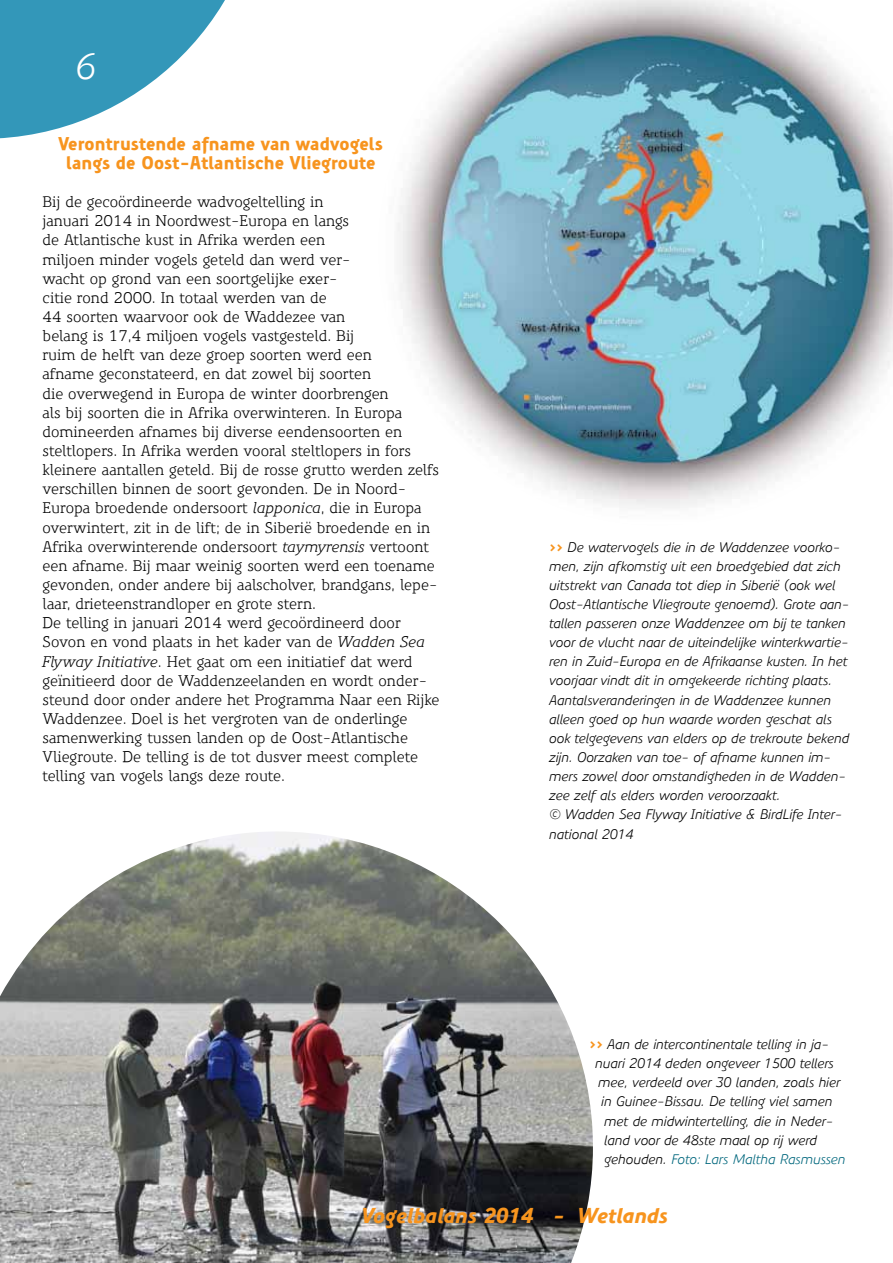
<style>
.page{position:relative;width:893px;height:1263px;background:#fff}
.page>*{position:absolute;margin:0;border:0;box-sizing:border-box;transform-origin:0 0}
.t1{font:italic 36px "Precious Sans";color:#fff}
.t2{font:italic 900 21px "Precious Sans";color:#f7941e}
.t3{font:900 18px/19.2px "Precious Sans";color:#f7941e;text-align:center}
.t4{font:15px/19.2px "Precious Serif";color:#000}
.t5{font:italic 13.5px/19.2px "Precious Sans";color:#000}
.t6{font:italic 13.5px "Precious Sans";color:#00677d}
.s1{font-style:italic}
.s2{font-family:"Precious Serif";font-weight:700;color:#f7941e}
.s3{color:#000}
</style>
<div class="page">
<img style="left:397px;top:0;width:496px;height:508px">
<img style="left:0;top:832px;width:593px;height:431px">
<svg style="left:0;top:0;width:225px;height:139px"></svg>
<h1 class="t1" style="left:76px;top:43px;width:23px">6</h1>
<p class="t3" style="left:58px;top:134px;width:326px">Verontrustende afname van wadvogels langs de Oost-Atlantische Vliegroute</p>
<p class="t4" style="left:43px;top:192px;width:399px">Bij de gecoördineerde wadvogeltelling in<br>januari 2014 in Noordwest-Europa en langs<br>de Atlantische kust in Afrika werden een<br>miljoen minder vogels geteld dan werd ver-<br>wacht op grond van een soortgelijke exer-<br>citie rond 2000. In totaal werden van de<br>44 soorten waarvoor ook de Waddezee van<br>belang is 17,4 miljoen vogels vastgesteld. Bij<br>ruim de helft van deze groep soorten werd een<br>afname geconstateerd, en dat zowel bij soorten<br>die overwegend in Europa de winter doorbrengen<br>als bij soorten die in Afrika overwinteren. In Europa domineerden afnames bij diverse eendensoorten en steltlopers. In Afrika werden vooral steltlopers in fors kleinere aantallen geteld. Bij de rosse grutto werden zelfs verschillen binnen de soort gevonden. De in Noord-Europa broedende ondersoort <span class="s1">lapponica</span>, die in Europa overwintert, zit in de lift; de in Siberië broedende en in Afrika overwinterende ondersoort <span class="s1">taymyrensis</span> vertoont een afname. Bij maar weinig soorten werd een toename gevonden, onder andere bij aalscholver, brandgans, lepe&shy;laar, drieteenstrandloper en grote stern.<br>De telling in januari 2014 werd gecoördineerd door Sovon en vond plaats in het kader van de <span class="s1">Wadden Sea Flyway Initiative</span>. Het gaat om een initiatief dat werd geïnitieerd door de Waddenzeelanden en wordt onder&shy;steund door onder andere het Programma Naar een Rijke Waddenzee. Doel is het vergroten van de onderlinge samenwerking tussen landen op de Oost-Atlantische Vliegroute. De telling is de tot dusver meest complete telling van vogels langs deze route.</p>
<p class="t5" style="left:549px;top:537px;width:302px"><span class="s2">&gt;&gt;</span> De watervogels die in de Waddenzee voorko&shy;men, zijn afkomstig uit een broedgebied dat zich uitstrekt van Canada tot diep in Siberië (ook wel Oost-Atlantische Vliegroute genoemd). Grote aan&shy;tallen passeren onze Waddenzee om bij te tanken voor de vlucht naar de uiteindelijke winterkwartie&shy;ren in Zuid-Europa en de Afrikaanse kusten. In het voorjaar vindt dit in omgekeerde richting plaats.<br>Aantalsveranderingen in de Waddenzee kunnen alleen goed op hun waarde worden geschat als ook telgegevens van elders op de trekroute bekend zijn. Oorzaken van toe- of afname kunnen im&shy;mers zowel door omstandigheden in de Wadden&shy;zee zelf als elders worden veroorzaakt.<br>© Wadden Sea Flyway Initiative &amp; BirdLife Inter&shy;national 2014</p>
<p class="t5" style="left:590px;top:1035px;width:241px"><span class="s2">&gt;&gt;</span> Aan de intercontinentale telling in ja-</p>
<p class="t5" style="left:596px;top:1054px;width:240px">nuari 2014 deden ongeveer 1500 tellers</p>
<p class="t5" style="left:599px;top:1073px;width:243px">mee, verdeeld over 30 landen, zoals hier</p>
<p class="t5" style="left:602px;top:1092px;width:233px">in Guinee-Bissau. De telling viel samen</p>
<p class="t5" style="left:605px;top:1111px;width:231px">met de midwintertelling, die in Neder-</p>
<p class="t5" style="left:605px;top:1130px;width:214px">land voor de 48ste maal op rij werd</p>
<p class="t6" style="left:605px;top:1150px;width:243px"><span class="s3">gehouden.</span> Foto: Lars Maltha Rasmussen</p>
<h2 class="t2" style="left:361px;top:1202px;width:309px">Vogelbalans 2014 - Wetlands</h2>
</div>
